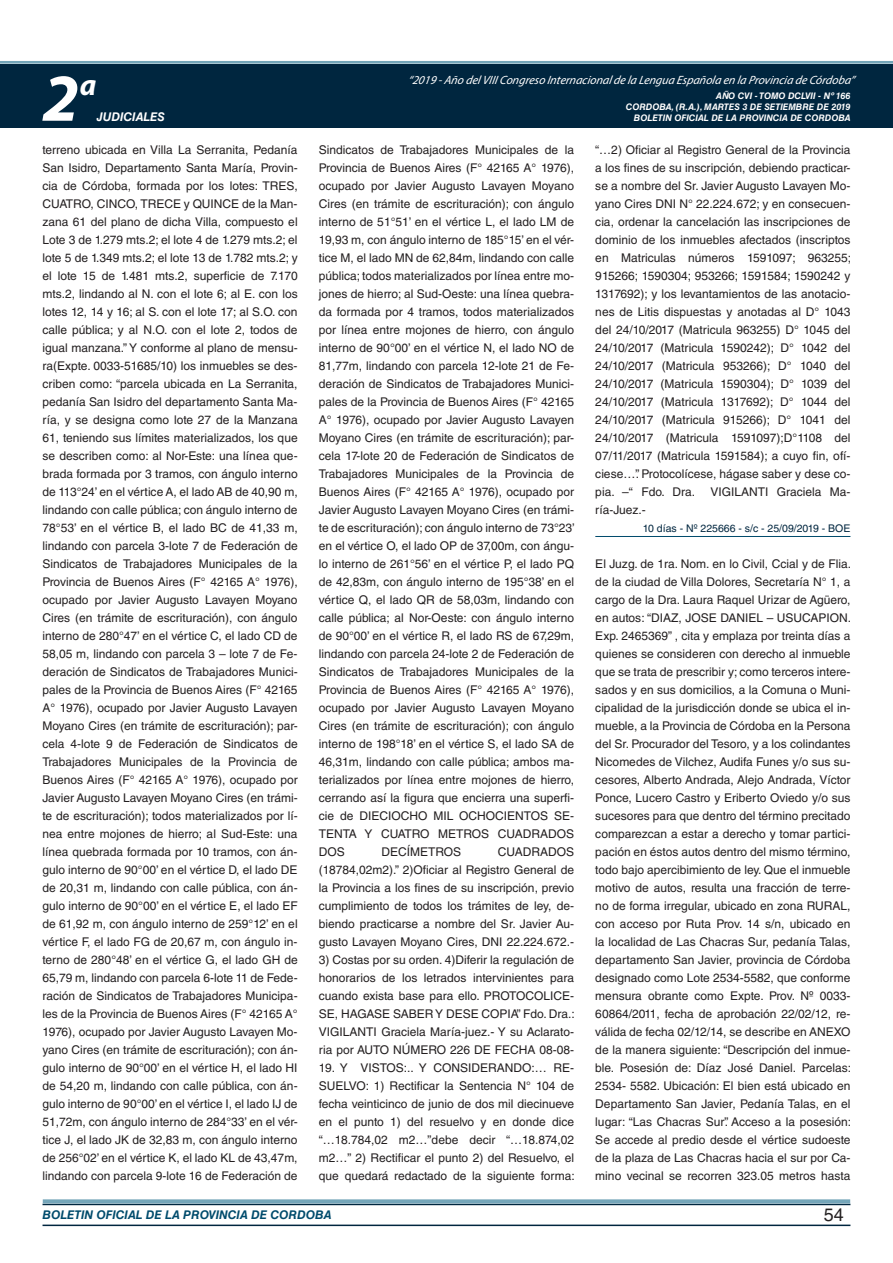
<style>
.page{position:relative;width:893px;height:1263px;background:#fff}
.page>*{position:absolute;margin:0;border:0;box-sizing:border-box;transform-origin:0 0}
.t1{font:italic 700 67.5px "Myriad Pro";color:#fff}
.t2{font:italic 700 30px "Myriad Pro";color:#fff}
.t3{font:18px "Helvetica LT Std";color:#231f20}
.t4{font:12px/18px "Helvetica LT Std";color:#231f20;text-align:justify}
.t5{font:italic 12px "Myriad Pro";color:#fff}
.t6{font:italic 700 12px "Helvetica LT Std";color:#004b6c}
.t7{font:italic 700 12px "Helvetica LT Std";color:#fff}
.t8{font:10.5px "Helvetica LT Std";color:#00263f}
.t9{font:italic 700 9px/10.8px "Helvetica LT Std";color:#fff;text-align:right}
</style>
<div class="page">
<div style="left:0;top:61px;width:893px;height:6px;background:#fff;opacity:.75"></div>
<div style="left:0;top:64px;width:893px;height:64px;background:#00263f"></div>
<hr style="left:43px;top:1224px;width:807px;height:2px;background:#00263f">
<div style="left:42px;top:1198px;width:809px;height:8px;background:#fff;opacity:.75"></div>
<hr style="left:595px;top:536px;width:255px;height:1px;background:#004b6c">
<h2 class="t2" style="left:80px;top:66px;width:18px">a</h2>
<p class="t5" style="left:408px;top:72px;width:448px">“2019 -Año delVIIICongreso Internacionalde la Lengua Esp añola en la Provincia de Córdoba”</p>
<h1 class="t1" style="left:43px;top:54px;width:38px">2</h1>
<p class="t9" style="left:626px;top:91px;width:226px">AÑO CVI - TOMO DCLVII - Nº 166<br>CORDOBA, (R.A.), MARTES 3 DE SETIEMBRE DE 2019</p>
<p class="t7" style="left:97px;top:110px;width:70px">JUDICIALES</p>
<p class="t9" style="left:634px;top:112px;width:218px">BOLETIN OFICIAL DE LA PROVINCIA DE CORDOBA</p>
<p class="t4" style="left:43px;top:141px;width:257px">terreno ubicada en Villa La Serranita, Pedanía San Isidro, Departamento Santa María, Provin&shy;cia de Córdoba, formada por los lotes: TRES, CUATRO, CINCO, TRECE y QUINCE de la Man&shy;zana 61 del plano de dicha Villa, compuesto el Lote 3 de 1.279 mts.2; el lote 4 de 1.279 mts.2; el lote 5 de 1.349 mts.2; el lote 13 de 1.782 mts.2; y el lote 15 de 1.481 mts.2, superficie de 7.170 mts.2, lindando al N. con el lote 6; al E. con los lotes 12, 14 y 16; al S. con el lote 17; al S.O. con calle pública; y al N.O. con el lote 2, todos de igual manzana.” Y conforme al plano de mensu&shy;ra(Expte. 0033-51685/10) los inmuebles se des&shy;criben como: “parcela ubicada en La Serranita, pedanía San Isidro del departamento Santa Ma&shy;ría, y se designa como lote 27 de la Manzana 61, teniendo sus límites materializados, los que se describen como: al Nor-Este: una línea que&shy;brada formada por 3 tramos, con ángulo interno de 113°24’ en el vértice A, el lado AB de 40,90 m, lindando con calle pública; con ángulo interno de 78°53’ en el vértice B, el lado BC de 41,33 m, lindando con parcela 3-lote 7 de Federación de Sindicatos de Trabajadores Municipales de la Provincia de Buenos Aires (F° 42165 A° 1976), ocupado por Javier Augusto Lavayen Moyano Cires (en trámite de escrituración), con ángulo interno de 280°47’ en el vértice C, el lado CD de 58,05 m, lindando con parcela 3 – lote 7 de Fe&shy;deración de Sindicatos de Trabajadores Munici&shy;pales de la Provincia de Buenos Aires (F° 42165<br>A° 1976), ocupado por Javier Augusto Lavayen Moyano Cires (en trámite de escrituración); par&shy;cela 4-lote 9 de Federación de Sindicatos de Trabajadores Municipales de la Provincia de Buenos Aires (F° 42165 A° 1976), ocupado por Javier Augusto Lavayen Moyano Cires (en trámi&shy;te de escrituración); todos materializados por lí&shy;nea entre mojones de hierro; al Sud-Este: una línea quebrada formada por 10 tramos, con án&shy;gulo interno de 90°00’ en el vértice D, el lado DE de 20,31 m, lindando con calle pública, con án&shy;gulo interno de 90°00’ en el vértice E, el lado EF de 61,92 m, con ángulo interno de 259°12’ en el vértice F, el lado FG de 20,67 m, con ángulo in&shy;terno de 280°48’ en el vértice G, el lado GH de 65,79 m, lindando con parcela 6-lote 11 de Fede&shy;ración de Sindicatos de Trabajadores Municipa&shy;les de la Provincia de Buenos Aires (F° 42165 A° 1976), ocupado por Javier Augusto Lavayen Mo&shy;yano Cires (en trámite de escrituración); con án&shy;gulo interno de 90°00’ en el vértice H, el lado HI de 54,20 m, lindando con calle pública, con án&shy;gulo interno de 90°00’ en el vértice I, el lado IJ de 51,72m, con ángulo interno de 284°33’ en el vér&shy;tice J, el lado JK de 32,83 m, con ángulo interno de 256°02’ en el vértice K, el lado KL de 43,47m, lindando con parcela 9-lote 16 de Federación de</p>
<p class="t4" style="left:319px;top:141px;width:257px">Sindicatos de Trabajadores Municipales de la Provincia de Buenos Aires (F° 42165 A° 1976), ocupado por Javier Augusto Lavayen Moyano Cires (en trámite de escrituración); con ángulo interno de 51°51’ en el vértice L, el lado LM de 19,93 m, con ángulo interno de 185°15’ en el vér&shy;tice M, el lado MN de 62,84m, lindando con calle pública; todos materializados por línea entre mo&shy;jones de hierro; al Sud-Oeste: una línea quebra&shy;da formada por 4 tramos, todos materializados por línea entre mojones de hierro, con ángulo interno de 90°00’ en el vértice N, el lado NO de 81,77m, lindando con parcela 12-lote 21 de Fe&shy;deración de Sindicatos de Trabajadores Munici&shy;pales de la Provincia de Buenos Aires (F° 42165<br>A° 1976), ocupado por Javier Augusto Lavayen Moyano Cires (en trámite de escrituración); par&shy;cela 17-lote 20 de Federación de Sindicatos de Trabajadores Municipales de la Provincia de Buenos Aires (F° 42165 A° 1976), ocupado por Javier Augusto Lavayen Moyano Cires (en trámi&shy;te de escrituración); con ángulo interno de 73°23’ en el vértice O, el lado OP de 37,00m, con ángu&shy;lo interno de 261°56’ en el vértice P, el lado PQ de 42,83m, con ángulo interno de 195°38’ en el vértice Q, el lado QR de 58,03m, lindando con calle pública; al Nor-Oeste: con ángulo interno de 90°00’ en el vértice R, el lado RS de 67,29m, lindando con parcela 24-lote 2 de Federación de Sindicatos de Trabajadores Municipales de la Provincia de Buenos Aires (F° 42165 A° 1976), ocupado por Javier Augusto Lavayen Moyano Cires (en trámite de escrituración); con ángulo interno de 198°18’ en el vértice S, el lado SA de 46,31m, lindando con calle pública; ambos ma&shy;terializados por línea entre mojones de hierro, cerrando así la figura que encierra una superfi&shy;cie de DIECIOCHO MIL OCHOCIENTOS SE-TENTA Y CUATRO METROS CUADRADOS DOS</p>
<p class="t4" style="left:381px;top:843px;width:81px">DECÍMETROS</p>
<p class="t4" style="left:319px;top:843px;width:257px;text-indent:179px">CUADRADOS (18784,02m2).” 2)Oficiar al Registro General de la Provincia a los fines de su inscripción, previo cumplimiento de todos los trámites de ley, de&shy;biendo practicarse a nombre del Sr. Javier Au&shy;gusto Lavayen Moyano Cires, DNI 22.224.672.-</p>
<p class="t4" style="left:319px;top:951px;width:257px">3) Costas por su orden. 4)Diferir la regulación de honorarios de los letrados intervinientes para cuando exista base para ello. PROTOCOLICE-SE, HAGASE SABER Y DESE COPIA” Fdo. Dra.:<br>VIGILANTI Graciela María-juez.- Y su Aclarato&shy;ria por AUTO NÚMERO 226 DE FECHA 08-08-</p>
<p class="t4" style="left:319px;top:1059px;width:257px">19. Y VISTOS:.. Y CONSIDERANDO:… RE-SUELVO: 1) Rectificar la Sentencia N° 104 de fecha veinticinco de junio de dos mil diecinueve en el punto 1) del resuelvo y en donde dice “…18.784,02 m2…”debe decir “…18.874,02 m2…” 2) Rectificar el punto 2) del Resuelvo, el que quedará redactado de la siguiente forma:</p>
<p class="t4" style="left:595px;top:141px;width:257px">“…2) Oficiar al Registro General de la Provincia a los fines de su inscripción, debiendo practicar&shy;se a nombre del Sr. Javier Augusto Lavayen Mo&shy;yano Cires DNI N° 22.224.672; y en consecuen&shy;cia, ordenar la cancelación las inscripciones de dominio de los inmuebles afectados (inscriptos en Matriculas números 1591097; 963255; 915266; 1590304; 953266; 1591584; 1590242 y 1317692); y los levantamientos de las anotacio&shy;nes de Litis dispuestas y anotadas al D° 1043 del 24/10/2017 (Matricula 963255) D° 1045 del 24/10/2017 (Matricula 1590242); D° 1042 del 24/10/2017 (Matricula 953266); D° 1040 del 24/10/2017 (Matricula 1590304); D° 1039 del 24/10/2017 (Matricula 1317692); D° 1044 del 24/10/2017 (Matricula 915266); D° 1041 del 24/10/2017 (Matricula 1591097);D°1108 del 07/11/2017 (Matricula 1591584); a cuyo fin, ofí&shy;ciese…”. Protocolícese, hágase saber y dese co&shy;pia. –“ Fdo. Dra.</p>
<p class="t4" style="left:710px;top:483px;width:141px">VIGILANTI Graciela Ma-</p>
<p class="t4" style="left:595px;top:501px;width:52px">ría-Juez.-</p>
<p class="t8" style="left:643px;top:522px;width:209px">10 días - Nº 225666 - s/c - 25/09/2019 - BOE</p>
<p class="t4" style="left:595px;top:555px;width:257px">El Juzg. de 1ra. Nom. en lo Civil, Ccial y de Flia. de la ciudad de Villa Dolores, Secretaría N° 1, a cargo de la Dra. Laura Raquel Urizar de Agüero, en autos: “DIAZ, JOSE DANIEL – USUCAPION.<br>Exp. 2465369” , cita y emplaza por treinta días a quienes se consideren con derecho al inmueble que se trata de prescribir y; como terceros intere&shy;sados y en sus domicilios, a la Comuna o Muni&shy;cipalidad de la jurisdicción donde se ubica el in&shy;mueble, a la Provincia de Córdoba en la Persona del Sr. Procurador del Tesoro, y a los colindantes Nicomedes de Vilchez, Audifa Funes y/o sus su&shy;cesores, Alberto Andrada, Alejo Andrada, Víctor Ponce, Lucero Castro y Eriberto Oviedo y/o sus sucesores para que dentro del término precitado comparezcan a estar a derecho y tomar partici&shy;pación en éstos autos dentro del mismo término, todo bajo apercibimiento de ley. Que el inmueble motivo de autos, resulta una fracción de terre&shy;no de forma irregular, ubicado en zona RURAL, con acceso por Ruta Prov. 14 s/n, ubicado en la localidad de Las Chacras Sur, pedanía Talas, departamento San Javier, provincia de Córdoba designado como Lote 2534-5582, que conforme mensura obrante como Expte. Prov. Nº 0033- 60864/2011, fecha de aprobación 22/02/12, re&shy;válida de fecha 02/12/14, se describe en ANEXO de la manera siguiente: “Descripción del inmue&shy;ble. Posesión de: Díaz José Daniel. Parcelas:<br>2534- 5582. Ubicación: El bien está ubicado en Departamento San Javier, Pedanía Talas, en el lugar: “Las Chacras Sur”. Acceso a la posesión:<br>Se accede al predio desde el vértice sudoeste de la plaza de Las Chacras hacia el sur por Ca&shy;mino vecinal se recorren 323.05 metros hasta</p>
<p class="t6" style="left:43px;top:1208px;width:290px">BOLETIN OFICIAL DE LA PROVINCIA DE CORDOBA</p>
<h3 class="t3" style="left:824px;top:1204px;width:22px">54</h3>
</div>
